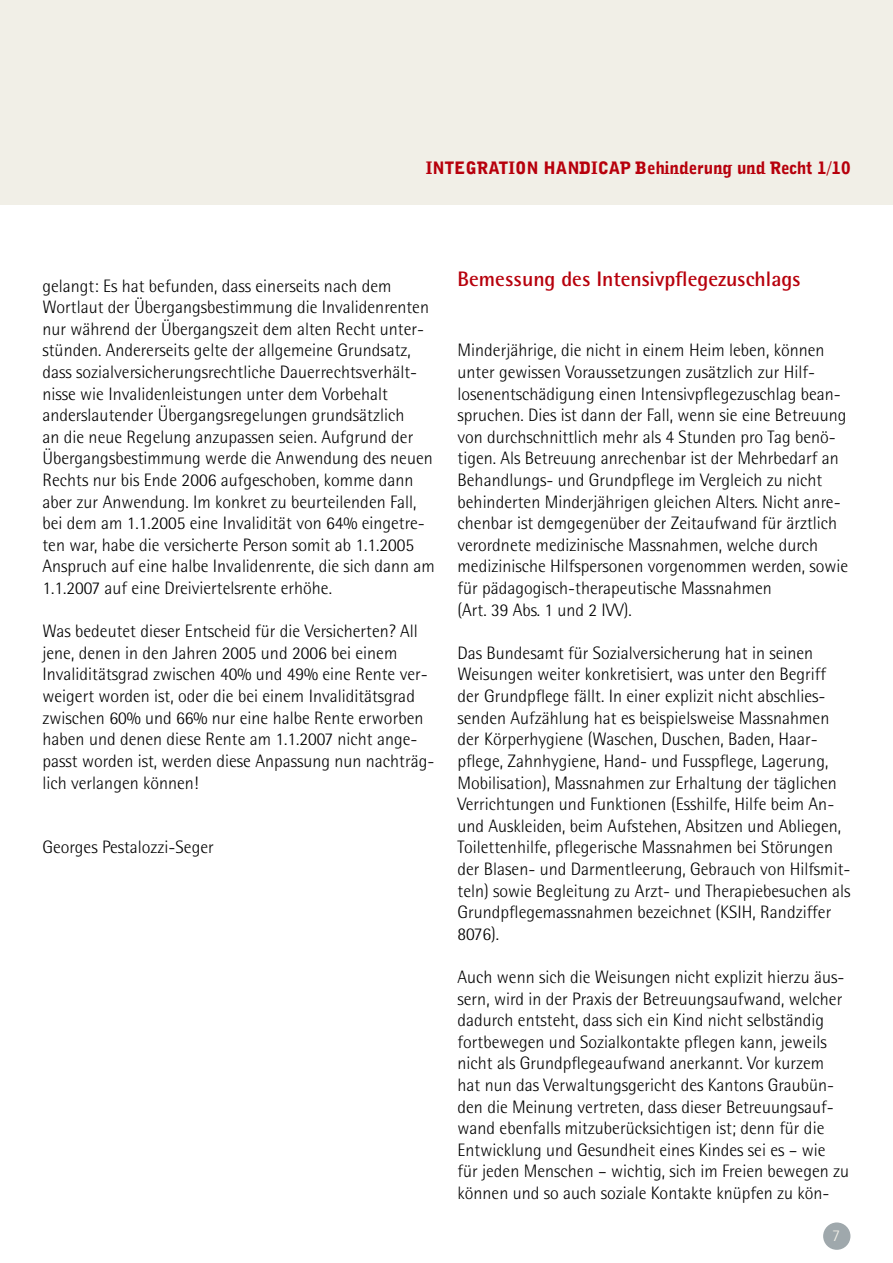
<style>
.page{position:relative;width:893px;height:1263px;background:#fff}
.page>*{position:absolute;margin:0;border:0;box-sizing:border-box;transform-origin:0 0}
.t1{font:700 21px "Agfa Rotis Semisans";color:#b7000c}
.t2{font:300 18px/21.6px "Agfa Rotis Semisans";color:#000}
.t3{font:900 17.1px "Avid Gothic";color:#b7000c}
</style>
<div class="page">
<div style="left:0;top:0;width:893px;height:205px;background:#f1efe7"></div>
<div style="left:823px;top:1222px;width:27px;height:28px;background:#9fa8ac;border-radius:50%"></div>
<p class="t3" style="left:426px;top:156px;width:426px">INTEGRATION HANDICAP Behinderung und Recht 1/10</p>
<p class="t2" style="left:43px;top:275px;width:394px">gelangt: Es hat befunden, dass einerseits nach dem Wortlaut der Übergangsbestimmung die Invalidenrenten nur während der Übergangszeit dem alten Recht unter&shy;stünden. Andererseits gelte der allgemeine Grundsatz, dass sozialversicherungsrechtliche Dauerrechtsverhält&shy;nisse wie Invalidenleistungen unter dem Vorbehalt anderslautender Übergangsregelungen grundsätzlich<br>an die neue Regelung anzupassen seien. Aufgrund der Übergangsbestimmung werde die Anwendung des neuen Rechts nur bis Ende 2006 aufgeschoben, komme dann aber zur Anwendung. Im konkret zu beurteilenden Fall, bei dem am 1 .1 .2005 eine Invalidität von 64% eingetre&shy;ten war, habe die versicherte Person somit ab 1 .1 .2005<br>Anspruch auf eine halbe Invalidenrente, die sich dann am 1 .1 .2007 auf eine Dreiviertelsrente erhöhe.</p>
<p class="t2" style="left:43px;top:620px;width:393px">Was bedeutet dieser Entscheid für die Versicherten? All jene, denen in den Jahren 2005 und 2006 bei einem Invaliditätsgrad zwischen 40% und 49% eine Rente ver&shy;weigert worden ist, oder die bei einem Invaliditätsgrad zwischen 60% und 66% nur eine halbe Rente erworben haben und denen diese Rente am 1 .1 .2007 nicht ange&shy;passt worden ist, werden diese Anpassung nun nachträg&shy;lich verlangen können!</p>
<p class="t2" style="left:43px;top:836px;width:173px">Georges Pestalozzi-Seger</p>
<p class="t1" style="left:458px;top:266px;width:344px">Bemessung des Intensivpflegezuschlags</p>
<p class="t2" style="left:458px;top:340px;width:392px">Minderjährige, die nicht in einem Heim leben, können unter gewissen Voraussetzungen zusätzlich zur Hilf&shy;losenentschädigung einen Intensivpflegezuschlag bean&shy;spruchen. Dies ist dann der Fall, wenn sie eine Betreuung von durchschnittlich mehr als 4 Stunden pro Tag benö&shy;tigen. Als Betreuung anrechenbar ist der Mehrbedarf an Behandlungs- und Grundpflege im Vergleich zu nicht behinderten Minderjährigen gleichen Alters. Nicht anre&shy;chenbar ist demgegenüber der Zeitaufwand für ärztlich verordnete medizinische Massnahmen, welche durch medizinische Hilfspersonen vorgenommen werden, sowie für pädagogisch-therapeutische Massnahmen<br>(Art. 39 Abs. 1 und 2 IVV).</p>
<p class="t2" style="left:458px;top:642px;width:394px">Das Bundesamt für Sozialversicherung hat in seinen Weisungen weiter konkretisiert, was unter den Begriff der Grundpflege fällt. In einer explizit nicht abschlies&shy;senden Aufzählung hat es beispielsweise Massnahmen der Körperhygiene (Waschen, Duschen, Baden, Haar&shy;pflege, Zahnhygiene, Hand- und Fusspflege, Lagerung, Mobilisation), Massnahmen zur Erhaltung der täglichen Verrichtungen und Funktionen (Esshilfe, Hilfe beim An&shy;und Auskleiden, beim Aufstehen, Absitzen und Abliegen, Toilettenhilfe, pflegerische Massnahmen bei Störungen der Blasen- und Darmentleerung, Gebrauch von Hilfsmit&shy;teln) sowie Begleitung zu Arzt- und Therapiebesuchen als Grundpflegemassnahmen bezeichnet (KSIH, Randziffer 8076).</p>
<p class="t2" style="left:458px;top:966px;width:393px">Auch wenn sich die Weisungen nicht explizit hierzu äus&shy;sern, wird in der Praxis der Betreuungsaufwand, welcher dadurch entsteht, dass sich ein Kind nicht selbständig fortbewegen und Sozialkontakte pflegen kann, jeweils nicht als Grundpflegeaufwand anerkannt. Vor kurzem hat nun das Verwaltungsgericht des Kantons Graubün&shy;den die Meinung vertreten, dass dieser Betreuungsauf&shy;wand ebenfalls mitzuberücksichtigen ist; denn für die Entwicklung und Gesundheit eines Kindes sei es – wie für jeden Menschen – wichtig, sich im Freien bewegen zu können und so auch soziale Kontakte knüpfen zu kön-</p>
</div>
